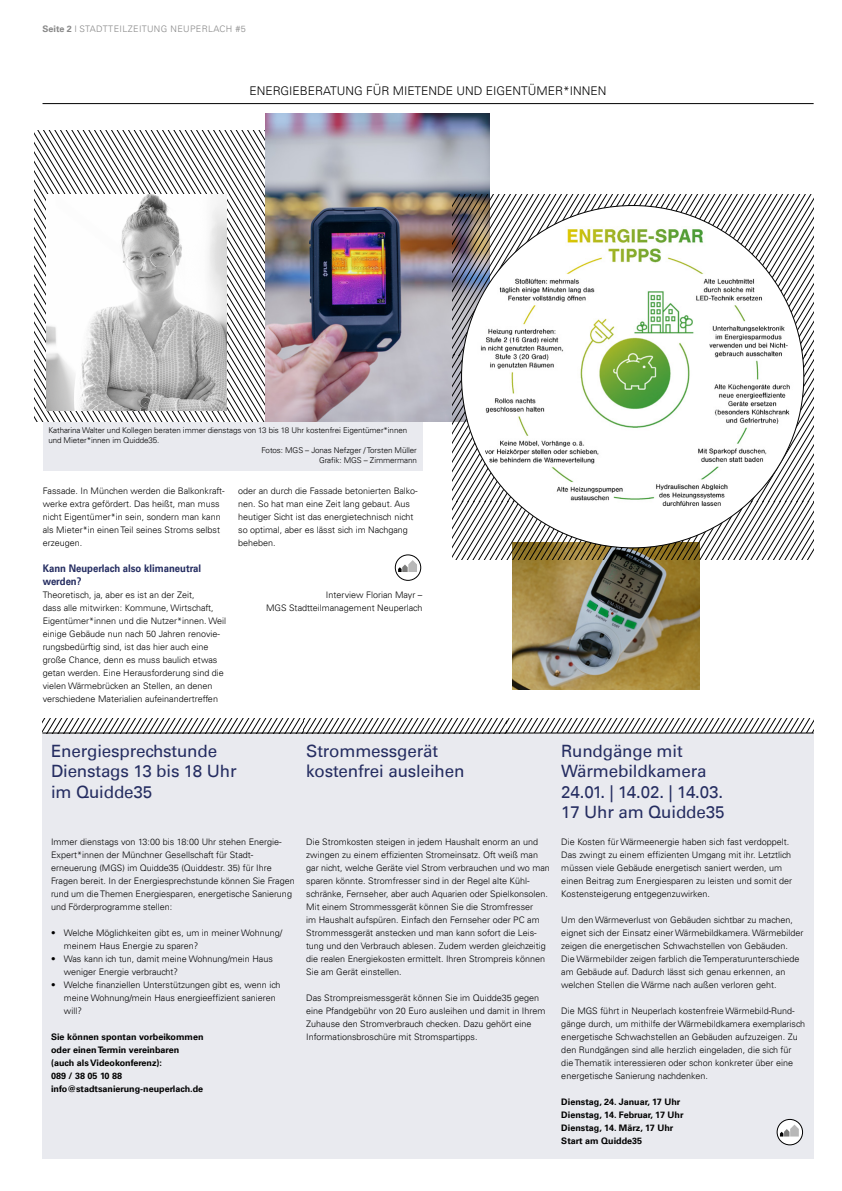
<style>
.page{position:relative;width:842px;height:1191px;background:#fff}
.page>*{position:absolute;margin:0;border:0;box-sizing:border-box;transform-origin:0 0}
.Überschrift2{font:17px/20.4px "Univers LT";letter-spacing:-.01em;color:#252d61}
.t1{font:300 12px "Univers LT";color:#000}
.Fließtext_unterübers{font:700 10.5px/13px "Univers LT";color:#252d61;scale:.91 1}
.Fließtext{font:300 9px/13px "Univers LT";color:#000}
.Fließtext-2{font:700 9px/13px "Univers LT";color:#000}
.t2{font:300 9px "Univers LT";letter-spacing:.04em;color:#878787}
.Bildunterschriften{font:300 8px/10px "Univers LT";letter-spacing:-.01em;color:#000}
.s1{font-weight:700}
</style>
<div class="page">
<hr style="left:43px;top:103px;width:771px;height:1px;background:#000">
<svg style="left:35px;top:130px;width:230px;height:292px"></svg>
<img style="left:265px;top:114px;width:225px;height:308px">
<img style="left:46px;top:194px;width:181px;height:217px">
<img style="left:512px;top:559px;width:188px;height:131px">
<svg style="left:395px;top:555px;width:26px;height:25px"></svg>
<svg style="left:398px;top:560px;width:19px;height:12px"></svg>
<div style="left:395px;top:554px;width:26px;height:26px;border:1px solid #000;border-radius:50%"></div>
<div style="left:43px;top:733px;width:771px;height:425px;background:#e9eaef"></div>
<hr style="left:42px;top:732px;width:772px;height:1px;background:#000">
<svg style="left:452px;top:195px;width:362px;height:364px"></svg>
<svg style="left:43px;top:719px;width:771px;height:14px"></svg>
<svg style="left:777px;top:1119px;width:25px;height:25px"></svg>
<svg style="left:780px;top:1124px;width:19px;height:12px"></svg>
<div style="left:777px;top:1119px;width:26px;height:26px;border:1px solid #000;border-radius:50%"></div>
<img style="left:461px;top:206px;width:343px;height:322px">
<div style="left:43px;top:422px;width:379px;height:49px;background:#e9eaef"></div>
<p class="t2" style="left:43px;top:23px;width:205px"><span class="s1">Seite 2</span> I STADTTEILZEITUNG NEUPERLACH #5</p>
<p class="t1" style="left:249px;top:83px;width:359px">ENERGIEBERATUNG FÜR MIETENDE UND EIGENTÜMER*INNEN</p>
<p class="Bildunterschriften" style="left:48px;top:425px;width:360px">Katharina Walter und Kollegen beraten immer dienstags von 13 bis 18 Uhr kostenfrei Eigentümer*innen und Mieter*innen im Quidde35.</p>
<p class="Bildunterschriften" style="left:262px;top:445px;width:157px;text-align:right">Fotos: MGS – Jonas Nefzger / Torsten Müller<br>Grafik: MGS – Zimmermann</p>
<p class="Fließtext" style="left:43px;top:484px;width:183px">Fassade. In München werden die Balkonkraft&shy;werke extra gefördert. Das heißt, man muss nicht Eigentümer*in sein, sondern man kann als Mieter*in einen Teil seines Stroms selbst erzeugen.</p>
<p class="Fließtext_unterübers" style="left:43px;top:561px;width:176px">Kann Neuperlach also klimaneutral werden?</p>
<p class="Fließtext" style="left:43px;top:588px;width:185px">Theoretisch, ja, aber es ist an der Zeit,<br>dass alle mitwirken: Kommune, Wirtschaft, Eigentümer*innen und die Nutzer*innen. Weil einige Gebäude nun nach 50 Jahren renovie&shy;rungsbedürftig sind, ist das hier auch eine große Chance, denn es muss baulich etwas getan werden. Eine Herausforderung sind die vielen Wärmebrücken an Stellen, an denen verschiedene Materialien aufeinandertreffen</p>
<p class="Fließtext" style="left:238px;top:484px;width:181px">oder an durch die Fassade betonierten Balko&shy;nen. So hat man eine Zeit lang gebaut. Aus heutiger Sicht ist das energietechnisch nicht so optimal, aber es lässt sich im Nachgang beheben.</p>
<p class="Fließtext" style="left:266px;top:588px;width:158px;text-align:right">Interview Florian Mayr –<br>MGS Stadtteilmanagement Neuperlach</p>
<p class="Überschrift2" style="left:51px;top:740px;width:187px">Energiesprechstunde<br>Dienstags 13 bis 18 Uhr im Quidde35</p>
<p class="Überschrift2" style="left:306px;top:740px;width:160px">Strommessgerät kostenfrei ausleihen</p>
<p class="Fließtext" style="left:51px;top:835px;width:245px">Immer dienstags von 13:00 bis 18:00 Uhr stehen Energie-Expert*innen der Münchner Gesellschaft für Stadt&shy;erneuerung (MGS) im Quidde35 (Quiddestr. 35) für Ihre Fragen bereit. In der Energiesprechstunde können Sie Fragen rund um die Themen Energiesparen, energetische Sanierung und Förderprogramme stellen:</p>
<p class="Fließtext" style="left:64px;top:926px;width:220px;text-indent:-13px">• Welche Möglichkeiten gibt es, um in meiner Wohnung/ meinem Haus Energie zu sparen?</p>
<p class="Fließtext" style="left:64px;top:952px;width:211px;text-indent:-13px">• Was kann ich tun, damit meine Wohnung/mein Haus weniger Energie verbraucht?</p>
<p class="Fließtext" style="left:64px;top:978px;width:218px;text-indent:-13px">• Welche finanziellen Unterstützungen gibt es, wenn ich meine Wohnung/mein Haus energieeffizient sanieren will?</p>
<p class="Fließtext-2" style="left:51px;top:1030px;width:154px">Sie können spontan vorbeikommen oder einen Termin vereinbaren (auch als Videokonferenz):<br>089 / 38 05 10 88</p>
<p class="Fließtext-2" style="left:51px;top:1082px;width:154px">info@stadtsanierung-neuperlach.de</p>
<p class="Fließtext" style="left:306px;top:835px;width:245px">Die Stromkosten steigen in jedem Haushalt enorm an und zwingen zu einem effizienten Stromeinsatz. Oft weiß man gar nicht, welche Geräte viel Strom verbrauchen und wo man sparen könnte. Stromfresser sind in der Regel alte Kühl&shy;schränke, Fernseher, aber auch Aquarien oder Spielkonsolen.<br>Mit einem Strommessgerät können Sie die Stromfresser<br>im Haushalt aufspüren. Einfach den Fernseher oder PC am Strommessgerät anstecken und man kann sofort die Leis&shy;tung und den Verbrauch ablesen. Zudem werden gleichzeitig die realen Energiekosten ermittelt. Ihren Strompreis können Sie am Gerät einstellen.</p>
<p class="Fließtext" style="left:306px;top:991px;width:241px">Das Strompreismessgerät können Sie im Quidde35 gegen eine Pfandgebühr von 20 Euro ausleihen und damit in Ihrem Zuhause den Stromverbrauch checken. Dazu gehört eine Informationsbroschüre mit Stromspartipps.</p>
<p class="Überschrift2" style="left:561px;top:740px;width:147px">Rundgänge mit<br>Wärmebildkamera</p>
<p class="Überschrift2" style="left:561px;top:781px;width:163px">24.01. | 14.02. | 14.03.</p>
<p class="Überschrift2" style="left:561px;top:802px;width:165px">17 Uhr am Quidde35</p>
<p class="Fließtext" style="left:561px;top:835px;width:232px">Die Kosten für Wärmeenergie haben sich fast verdoppelt.<br>Das zwingt zu einem effizienten Umgang mit ihr. Letztlich müssen viele Gebäude energetisch saniert werden, um einen Beitrag zum Energiesparen zu leisten und somit der Kostensteigerung entgegenzuwirken.</p>
<p class="Fließtext" style="left:561px;top:913px;width:244px">Um den Wärmeverlust von Gebäuden sichtbar zu machen, eignet sich der Einsatz einer Wärmebildkamera. Wärmebilder zeigen die energetischen Schwachstellen von Gebäuden.<br>Die Wärmebilder zeigen farblich die Temperaturunterschiede am Gebäude auf. Dadurch lässt sich genau erkennen, an welchen Stellen die Wärme nach außen verloren geht.</p>
<p class="Fließtext" style="left:561px;top:1004px;width:245px">Die MGS führt in Neuperlach kostenfreie Wärmebild-Rund&shy;gänge durch, um mithilfe der Wärmebildkamera exemplarisch energetische Schwachstellen an Gebäuden aufzuzeigen. Zu den Rundgängen sind alle herzlich eingeladen, die sich für die Thematik interessieren oder schon konkreter über eine energetische Sanierung nachdenken.</p>
<p class="Fließtext-2" style="left:561px;top:1095px;width:121px">Dienstag, 24. Januar, 17 Uhr</p>
<p class="Fließtext-2" style="left:561px;top:1108px;width:124px">Dienstag, 14. Februar, 17 Uhr</p>
<p class="Fließtext-2" style="left:561px;top:1121px;width:114px">Dienstag, 14. März, 17 Uhr</p>
<p class="Fließtext-2" style="left:561px;top:1134px;width:82px">Start am Quidde35</p>
</div>
